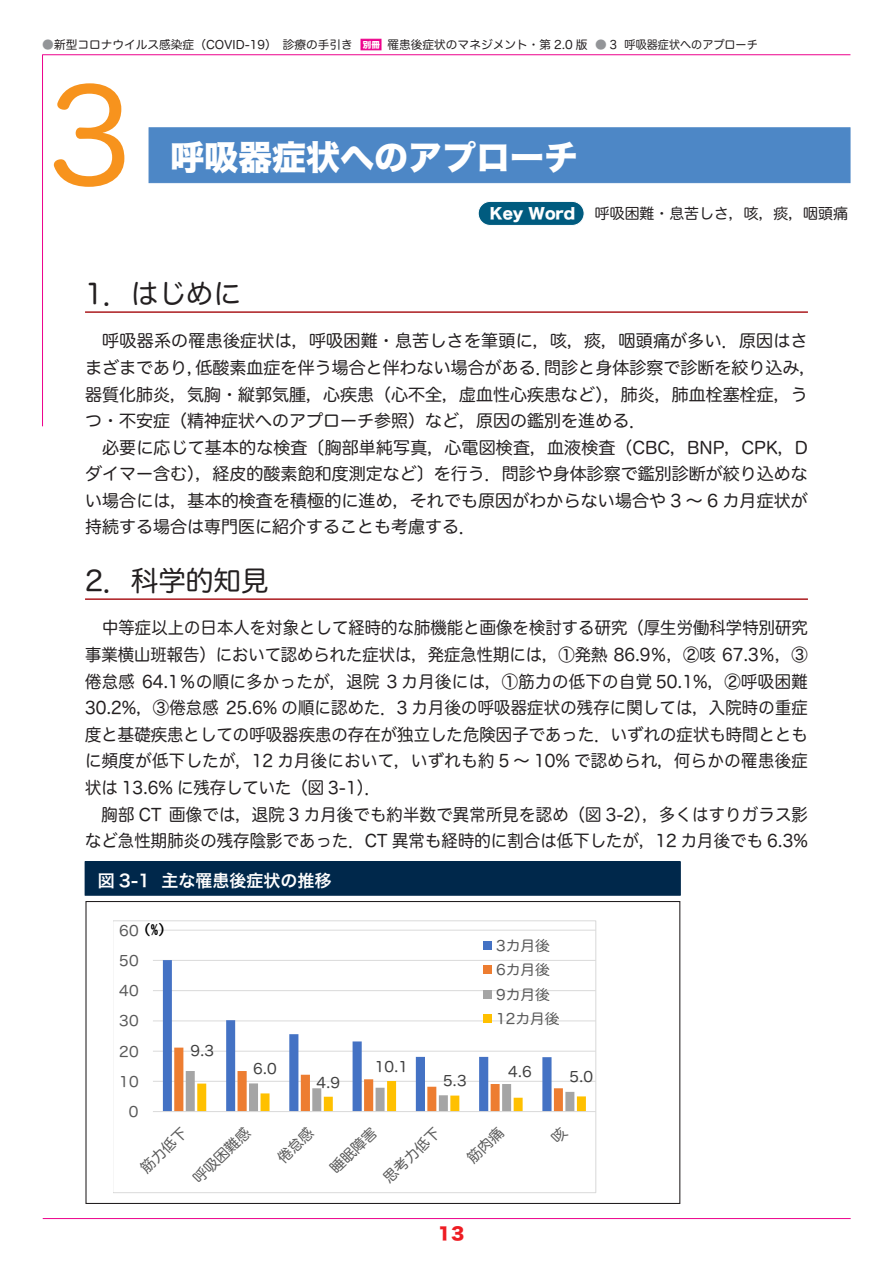
<style>
.page{position:relative;width:893px;height:1263px;background:#fff}
.page>*{position:absolute;margin:0;border:0;box-sizing:border-box;transform-origin:0 0}
.t1{font:127.5px "Hira Maru Pro N W4";color:#f7931d}
.t2{font:34.05px "Hira Kaku Std W8";color:#fff}
.t3{font:27.6px "Hira Maru Pro N W4";color:#231f20}
.t4{font:16.95px/26.5px "Hira Maru Pro N W4";letter-spacing:.005em;color:#231f20;text-align:justify;scale:.96 1}
.t5{font:16.95px/26.5px "Hira Maru Pro N W4";letter-spacing:.005em;color:#231f20}
.t6{font:16.95px "Hiragino Sans W6";color:#fff}
.t7{font:16.95px "Hira Kaku Std N W8";color:#ee1d23}
.t8{font:14.85px "Hira Maru Pro N W4";color:#231f20}
.t9{font:14.85px "Hira Kaku Std N W8";color:#fff}
.t10{font:14.55px "Hira Maru Pro N W4";color:#595959}
.t11{font:14.25px/24.5px "Hira Maru Pro N W4";color:#595959}
.t12{font:14.25px "Hira Maru Pro N W4";color:#404040}
.t13{font:14.25px "UD Digi Kyokasho N B";color:#000}
.t14{font:11.7px "Hira Maru Pro N W4";color:#231f20}
.t15{font:11.7px "Hira Maru Pro N W4";color:#231f20;scale:.95 1}
.t16{font:11.7px "Hira Maru Pro N W4";color:#939598}
.t17{font:8.55px "Hira Kaku Std W8";color:#fff}
.s1{color:#939598}
.s2{color:#231f20}
.s3{font-family:"Hira Maru Pro N W4";color:#595959}
</style>
<div class="page">
<hr style="left:43px;top:54px;width:807px;height:1px;background:#ed028c">
<hr style="left:42px;top:55px;width:1px;height:371px;background:#ed028c">
<hr style="left:43px;top:1218px;width:808px;height:1px;background:#ed028c">
<div style="left:361px;top:39px;width:20px;height:11px;background:#ed028c;border:1px solid #ed028c"></div>
<div style="left:149px;top:128px;width:701px;height:55px;background:#4d87c6"></div>
<hr style="left:85px;top:311px;width:723px;height:2px;background:#ab191d">
<hr style="left:85px;top:598px;width:723px;height:2px;background:#ab191d">
<div style="left:85px;top:861px;width:595px;height:32px;background:#00284b"></div>
<div style="left:85px;top:862px;width:595px;height:33px;border:1px solid #00284b"></div>
<hr style="left:153px;top:1081px;width:442px;height:1px;background:#d9d9d9">
<hr style="left:153px;top:1051px;width:442px;height:1px;background:#d9d9d9">
<hr style="left:153px;top:1021px;width:442px;height:1px;background:#d9d9d9">
<hr style="left:153px;top:990px;width:442px;height:1px;background:#d9d9d9">
<hr style="left:153px;top:960px;width:442px;height:1px;background:#d9d9d9">
<hr style="left:153px;top:930px;width:442px;height:1px;background:#d9d9d9">
<svg style="left:163px;top:960px;width:388px;height:151px"></svg>
<svg style="left:174px;top:1047px;width:412px;height:64px"></svg>
<hr style="left:153px;top:1111px;width:442px;height:1px;background:#d9d9d9">
<div style="left:484px;top:941px;width:8px;height:8px;background:#4472c4"></div>
<div style="left:484px;top:966px;width:8px;height:8px;background:#ed7d31"></div>
<div style="left:484px;top:990px;width:8px;height:8px;background:#a5a5a5"></div>
<div style="left:484px;top:1015px;width:8px;height:8px;background:#ffc000"></div>
<div style="left:113px;top:920px;width:483px;height:273px;border:1px solid #d9d9d9"></div>
<div style="left:478px;top:201px;width:106px;height:24px;background:#005b7f;border-radius:12px"></div>
<div style="left:478px;top:201px;width:106px;height:25px;border:1px solid #fff;border-radius:12px"></div>
<p class="t14" style="left:387px;top:34px;width:202px">罹患後症状のマネジメント・第 2.0 版</p>
<p class="t14" style="left:42px;top:34px;width:363px"><span class="s1">●</span>新型コロナウイルス感染症（COVID-19）　診療の手引き　　 　　</p>
<p class="t17" style="left:363px;top:40px;width:19px">別冊</p>
<p class="t16" style="left:595px;top:34px;width:23px">● <span class="s2">3</span></p>
<p class="t15" style="left:625px;top:34px;width:142px">呼吸器症状へのアプローチ</p>
<p class="t1" style="left:49px;top:25px;width:85px">3</p>
<p class="t2" style="left:170px;top:138px;width:410px">呼吸器症状へのアプローチ</p>
<p class="t9" style="left:490px;top:205px;width:87px">Key Word</p>
<p class="t8" style="left:595px;top:200px;width:254px">呼吸困難・息苦しさ，咳，痰，咽頭痛</p>
<p class="t3" style="left:85px;top:269px;width:158px">1．はじめに</p>
<p class="t5" style="left:544px;top:327px;width:274px;text-indent:-442px">呼吸器系の罹患後症状は，呼吸困難・息苦しさを筆頭に，咳，痰，咽頭痛が多い．原因はさ問診と身体診察で診断を絞り込み，</p>
<p class="t5" style="left:85px;top:353px;width:724px">まざまであり，<br>器質化肺炎，気胸・縦郭気腫，心疾患（心不全，虚血性心疾患など，）肺炎，肺血栓塞栓症，うつ・不安症（精神症状へのアプローチ参照）など，原因の鑑別を進める．</p>
<p class="t5" style="left:85px;top:433px;width:724px;text-align:justify">　必要に応じて基本的な検査〔胸部単純写真，心電図検査，血液検査（CBC，BNP，CPK，Dダイマー含む，）経皮的酸素飽和度測定など〕を行う．問診や身体診察で鑑別診断が絞り込めない場合には，基本的検査を積極的に進め，それでも原因がわからない場合や 3 ～ 6 カ月症状が持続する場合は専門医に紹介することも考慮する．</p>
<p class="t3" style="left:85px;top:556px;width:185px">2．科学的知見</p>
<p class="t4" style="left:85px;top:614px;width:754px;text-indent:17px">中等症以上の日本人を対象として経時的な肺機能と画像を検討する研究（厚生労働科学特別研究事業横山班報告）において認められた症状は，発症急性期には，①発熱 86.9％，②咳 67.3％，3倦怠感 64.1％の順に多かったが，退院 3 カ月後には，①筋力の低下の自覚 50.1%，②呼吸困難30.2%，③倦怠感 25.6% の順に認めた．3 カ月後の呼吸器症状の残存に関しては，入院時の重症度と基礎疾患としての呼吸器疾患の存在が独立した危険因子であった．いずれの症状も時間とともに頻度が低下したが，12 カ月後において，いずれも約 5 〜 10% で認められ，何らかの罹患後症状は 13.6% に残存していた（図 3-1 ．(</p>
<p class="t4" style="left:85px;top:800px;width:754px">　胸部 CT 画像では，退院 3 カ月後でも約半数で異常所見を認め（図 3-2 ，）多くはすりガラス影など急性期肺炎の残存陰影であった．CT 異常も経時的に割合は低下したが，12 カ月後でも 6.3%</p>
<p class="t6" style="left:162px;top:865px;width:172px">主な罹患後症状の推移</p>
<p class="t5" style="left:196px;top:353px;width:359px">低酸素血症を伴う場合と伴わない場合がある．</p>
<p class="t6" style="left:98px;top:865px;width:54px">図 3-1</p>
<p class="t13" style="left:119px;top:921px;width:48px"><span class="s3">6 0</span> (%)</p>
<p class="t11" style="left:119px;top:947px;width:21px">50</p>
<p class="t11" style="left:119px;top:978px;width:21px">40</p>
<p class="t11" style="left:119px;top:1008px;width:21px">30</p>
<p class="t11" style="left:119px;top:1038px;width:21px">20</p>
<p class="t11" style="left:119px;top:1068px;width:21px">10</p>
<p class="t11" style="left:129px;top:1099px;width:11px">0</p>
<p class="t12" style="left:191px;top:1038px;width:25px">9.3</p>
<p class="t12" style="left:253px;top:1056px;width:25px">6.0</p>
<p class="t12" style="left:316px;top:1070px;width:25px">4.9</p>
<p class="t12" style="left:375px;top:1054px;width:35px">10.1</p>
<p class="t12" style="left:443px;top:1069px;width:25px">5.3</p>
<p class="t10" style="left:134px;top:1161px;width:60px;rotate:-44deg">筋力低下</p>
<p class="t10" style="left:187px;top:1171px;width:74px;rotate:-44deg">呼吸困難感</p>
<p class="t10" style="left:324px;top:1161px;width:60px;rotate:-44deg">睡眠障害</p>
<p class="t10" style="left:377px;top:1171px;width:74px;rotate:-44deg">思考力低下</p>
<p class="t7" style="left:438px;top:1224px;width:28px">13</p>
<p class="t11" style="left:496px;top:932px;width:65px">3カ月後<br>6カ月後<br>9カ月後<br>12カ月後</p>
<p class="t12" style="left:508px;top:1059px;width:25px">4.6</p>
<p class="t12" style="left:570px;top:1064px;width:25px">5.0</p>
</div>
